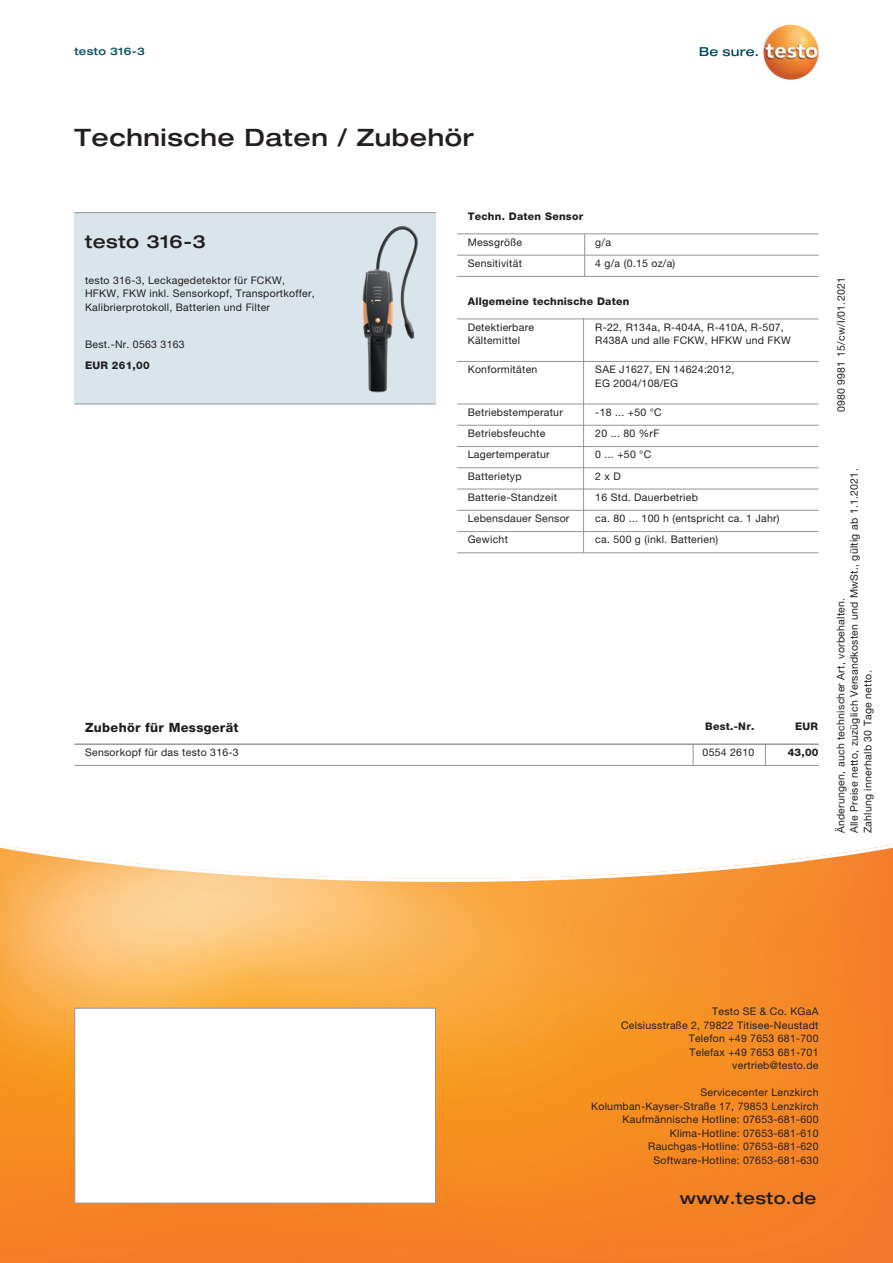
<style>
.page{position:relative;width:893px;height:1263px;background:#fff}
.page>*{position:absolute;margin:0;border:0;box-sizing:border-box;transform-origin:0 0}
.t1{font:500 expanded 24px "Helvetica Neue LTW1 G";letter-spacing:.025em;color:#231f20}
.t2{font:500 expanded 18px "Helvetica Neue LTW1 G";letter-spacing:.025em;color:#231f20}
.t3{font:500 expanded 16.5px "Helvetica Neue LTW1 G";letter-spacing:.025em;color:#231f20}
.t4{font:800 12.75px "Helvetica Neue LTW1 G";letter-spacing:.025em;color:#231f20}
.t5{font:10.5px/13.5px "Helvetica Neue LTW1 G";letter-spacing:.025em;color:#231f20}
.t6{font:800 10.5px "Helvetica Neue LTW1 G";letter-spacing:.025em;color:#231f20}
.t7{font:500 expanded 10.5px "Helvetica Neue LTW1 G";letter-spacing:.025em;color:#074f64}
.s1{color:#ee1d23}
</style>
<div class="page">
<svg style="left:0;top:844px;width:893px;height:419px"></svg>
<div style="left:74px;top:213px;width:362px;height:191px;background:#d9e5eb"></div>
<hr style="left:74px;top:212px;width:362px;height:1px;background:#939598">
<hr style="left:74px;top:404px;width:362px;height:1px;background:#939598">
<img style="left:362px;top:226px;width:56px;height:167px">
<svg style="left:700px;top:47px;width:58px;height:9px"></svg>
<img style="left:763px;top:24px;width:56px;height:56px;border-radius:28px">
<div style="left:74px;top:1008px;width:362px;height:195px;background:#fff;border:1px solid #939598"></div>
<hr style="left:457px;top:319px;width:362px;height:1px;background:#939598">
<hr style="left:457px;top:361px;width:362px;height:1px;background:#939598">
<hr style="left:457px;top:404px;width:362px;height:1px;background:#939598">
<hr style="left:457px;top:425px;width:362px;height:1px;background:#939598">
<hr style="left:457px;top:446px;width:362px;height:1px;background:#939598">
<hr style="left:457px;top:467px;width:362px;height:1px;background:#939598">
<hr style="left:457px;top:489px;width:362px;height:1px;background:#939598">
<hr style="left:457px;top:510px;width:362px;height:1px;background:#939598">
<hr style="left:457px;top:531px;width:362px;height:1px;background:#939598">
<hr style="left:457px;top:552px;width:362px;height:1px;background:#939598">
<hr style="left:74px;top:744px;width:745px;height:1px;background:#939598">
<hr style="left:74px;top:765px;width:745px;height:1px;background:#939598">
<svg style="left:693px;top:745px;width:1px;height:20px"></svg>
<svg style="left:765px;top:745px;width:1px;height:20px"></svg>
<hr style="left:457px;top:233px;width:362px;height:1px;background:#939598">
<svg style="left:584px;top:234px;width:1px;height:42px"></svg>
<hr style="left:457px;top:255px;width:362px;height:1px;background:#939598">
<hr style="left:457px;top:276px;width:362px;height:1px;background:#939598">
<hr style="left:583px;top:318px;width:1px;height:235px;background:#939598">
<p class="t7" style="left:74px;top:44px;width:72px">testo 316-3</p>
<h1 class="t1" style="left:74px;top:122px;width:401px">Technische Daten / Zubehör</h1>
<h2 class="t2" style="left:85px;top:230px;width:122px">testo 316-3</h2>
<p class="t5" style="left:85px;top:273px;width:231px">testo 316-3, Leckagedetektor für FCKW,<br>HFKW, FKW inkl. Sensorkopf, Transportkoffer,<br>Kalibrierprotokoll, Batterien und Filter</p>
<p class="t5" style="left:85px;top:337px;width:101px">Best.-Nr. 0563 3163</p>
<p class="t6" style="left:85px;top:359px;width:66px">EUR 261,00</p>
<p class="t6" style="left:468px;top:210px;width:117px">Techn. Daten Sensor</p>
<p class="t5" style="left:468px;top:231px;width:56px;line-height:21.3px">Messgröße<br>Sensitivität</p>
<p class="t5" style="left:595px;top:231px;width:82px;line-height:21.3px">g/a<br>4 g/a (0.15 oz/a)</p>
<p class="t6" style="left:468px;top:295px;width:163px">Allgemeine technische Daten</p>
<p class="t5" style="left:468px;top:320px;width:68px">Detektierbare<br>Kältemittel</p>
<p class="t5" style="left:595px;top:320px;width:197px">R-22, R134a, R-404A, R-410A, R-507,<br>R438A und alle FCKW, HFKW und FKW</p>
<p class="t5" style="left:468px;top:363px;width:71px">Konformitäten</p>
<p class="t5" style="left:595px;top:363px;width:141px">SAE J1627, EN 14624:2012,<br>EG 2004/108/EG</p>
<p class="t5" style="left:468px;top:405px;width:97px">Betriebstemperatur</p>
<p class="t5" style="left:595px;top:405px;width:68px">-18 ... +50 °C</p>
<p class="t5" style="left:468px;top:426px;width:79px">Betriebsfeuchte</p>
<p class="t5" style="left:595px;top:426px;width:66px">20 ... 80 %rF</p>
<p class="t5" style="left:468px;top:448px;width:83px">Lagertemperatur</p>
<p class="t5" style="left:595px;top:448px;width:57px">0 ... +50 °C</p>
<p class="t5" style="left:468px;top:469px;width:55px">Batterietyp</p>
<p class="t5" style="left:595px;top:469px;width:27px">2 x D</p>
<p class="t5" style="left:468px;top:490px;width:91px">Batterie-Standzeit</p>
<p class="t5" style="left:595px;top:490px;width:104px">16 Std. Dauerbetrieb</p>
<p class="t5" style="left:468px;top:511px;width:103px">Lebensdauer Sensor</p>
<p class="t5" style="left:595px;top:511px;width:186px">ca. 80 ... 100 h (entspricht ca. 1 Jahr)</p>
<p class="t5" style="left:468px;top:533px;width:42px">Gewicht</p>
<p class="t5" style="left:595px;top:533px;width:124px">ca. 500 g (inkl. Batterien)</p>
<p class="t4" style="left:85px;top:720px;width:155px">Zubehör für Messgerät</p>
<p class="t6" style="left:705px;top:720px;width:51px">Best.-Nr.</p>
<p class="t5" style="left:85px;top:745px;width:155px">Sensorkopf für das testo 316-3</p>
<p class="t5" style="left:703px;top:745px;width:53px">0554 2610</p>
<p class="t6" style="left:795px;top:720px;width:25px">EUR</p>
<p class="t6" style="left:788px;top:746px;width:32px">43,00</p>
<p class="t5" style="left:834px;top:385px;width:111px;rotate:-90deg"><span class="s1">XXX</span>3 15/cw/I/01.2020</p>
<p class="t5" style="left:834px;top:412px;width:137px;rotate:-90deg">0980 9981 15/cw/I/01.2021</p>
<p class="t5" style="left:834px;top:367px;width:76px;rotate:-90deg">4/cw I/01.2018</p>
<p class="t5" style="left:834px;top:412px;width:7px;rotate:-90deg">1</p>
<p class="t5" style="left:847px;top:833px;width:366px;rotate:-90deg">Alle Preise netto, zuzüglich Versandkosten und MwSt., gültig ab 1.1.2021.<br>Zahlung innerhalb 30 Tage netto.</p>
<p class="t5" style="left:834px;top:833px;width:237px;rotate:-90deg">Änderungen, auch technischer Art, vorbehalten.</p>
<p class="t5" style="left:621px;top:1005px;width:199px;text-align:right">Testo SE &amp; Co. KGaA<br>Celsiusstraße 2, 79822 Titisee-Neustadt<br>Telefon +49 7653 681-700<br>Telefax +49 7653 681-701 vertrieb@testo.de</p>
<p class="t5" style="left:591px;top:1086px;width:229px;text-align:right">Servicecenter Lenzkirch Kolumban-Kayser-Straße 17, 79853 Lenzkirch Kaufmännische Hotline: 07653-681-600<br>Klima-Hotline: 07653-681-610<br>Rauchgas-Hotline: 07653-681-620<br>Software-Hotline: 07653-681-630</p>
<h3 class="t3" style="left:680px;top:1187px;width:138px">www.testo.de</h3>
</div>
